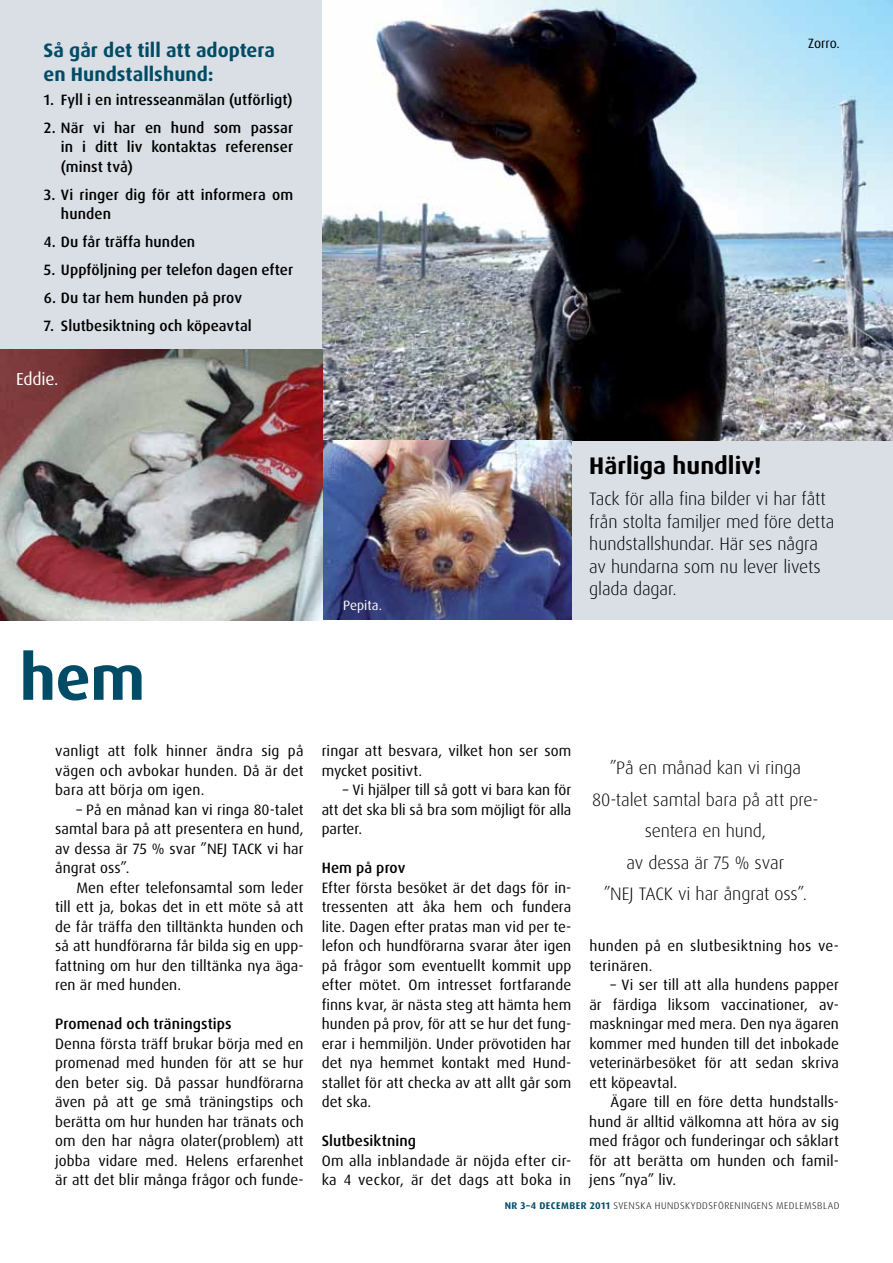
<style>
.page{position:relative;width:893px;height:1263px;background:#fff}
.page>*{position:absolute;margin:0;border:0;box-sizing:border-box;transform-origin:0 0}
.t1{font:700 63px "Dax Pro";color:#004c66}
.t2{font:700 24px "Dax Pro";color:#000}
.t3{font:700 19.5px/24px "Dax Pro";color:#004c66}
.t4{font:300 18px/22.5px "Dax Pro";letter-spacing:-.005em;color:#000}
.t5{font:17.4px "Dax Pro";letter-spacing:-.01em;color:#fff}
.t6{font:15px/19.5px "Dax Pro";letter-spacing:.005em;color:#000;text-align:justify}
.t7{font:500 15px/19.5px "Dax Pro";letter-spacing:.005em;color:#000;text-align:justify}
.t8{font:13.5px "Dax Pro";letter-spacing:-.005em;color:#fff}
.t9{font:13.5px "Dax Pro";color:#000}
.t10{font:300 9.75px "Dax Pro";letter-spacing:.05em;color:#000}
.s1{font-weight:700;color:#004c66}
</style>
<div class="page">
<div style="left:0;top:0;width:893px;height:620px;background:#dadfe5"></div>
<img style="left:322px;top:0;width:571px;height:440px">
<img style="left:322px;top:440px;width:249px;height:180px">
<img style="left:0;top:349px;width:322px;height:271px">
<h3 class="t3" style="left:44px;top:39px;width:233px">Så går det till att adoptera en Hundstallshund:</h3>
<p class="t7" style="left:44px;top:90px;width:250px">1. Fyll i en intresseanmälan (utförligt)</p>
<p class="t7" style="left:61px;top:118px;width:234px;text-indent:-17px">2. När vi har en hund som passar in i ditt liv kontaktas referenser (minst två)</p>
<p class="t7" style="left:61px;top:185px;width:234px;text-indent:-17px">3. Vi ringer dig för att informera om hunden</p>
<p class="t7" style="left:44px;top:232px;width:153px">4. Du får träffa hunden</p>
<p class="t7" style="left:44px;top:260px;width:251px">5. Uppföljning per telefon dagen efter</p>
<p class="t7" style="left:44px;top:288px;width:200px">6. Du tar hem hunden på prov</p>
<p class="t7" style="left:44px;top:316px;width:209px">7. Slutbesiktning och köpeavtal</p>
<p class="t5" style="left:16px;top:368px;width:44px">Eddie.</p>
<p class="t9" style="left:808px;top:34px;width:33px">Zorro.</p>
<h1 class="t1" style="left:20px;top:637px;width:127px">hem</h1>
<p class="t6" style="left:55px;top:741px;width:250px">vanligt att folk hinner ändra sig på vägen och avbokar hunden. Då är det bara att börja om igen.</p>
<p class="t6" style="left:55px;top:800px;width:250px;text-indent:21px">– På en månad kan vi ringa 80-talet samtal bara på att presentera en hund, av dessa är 75 % svar ”NEJ TACK vi har ångrat oss”.</p>
<p class="t6" style="left:55px;top:878px;width:250px;text-indent:21px">Men efter telefonsamtal som leder till ett ja, bokas det in ett möte så att de får träffa den tilltänkta hunden och så att hundförarna får bilda sig en upp&shy;fattning om hur den tilltänka nya äga&shy;ren är med hunden.</p>
<p class="t7" style="left:55px;top:1014px;width:178px">Promenad och träningstips</p>
<p class="t6" style="left:55px;top:1034px;width:250px">Denna första träff brukar börja med en promenad med hunden för att se hur den beter sig. Då passar hundförarna även på att ge små träningstips och berätta om hur hunden har tränats och om den har några olater(problem) att jobba vidare med. Helens erfarenhet är att det blir många frågor och funde-</p>
<p class="t8" style="left:343px;top:597px;width:40px">Pepita.</p>
<h2 class="t2" style="left:589px;top:450px;width:174px">Härliga hundliv!</h2>
<p class="t4" style="left:589px;top:488px;width:246px">Tack för alla fina bilder vi har fått från stolta familjer med före detta hundstallshundar. Här ses några av hundarna som nu lever livets glada dagar.</p>
<p class="t6" style="left:322px;top:741px;width:251px">ringar att besvara, vilket hon ser som mycket positivt.</p>
<p class="t6" style="left:322px;top:780px;width:251px;text-indent:21px">– Vi hjälper till så gott vi bara kan för att det ska bli så bra som möjligt för alla parter.</p>
<p class="t7" style="left:322px;top:858px;width:85px">Hem på prov</p>
<p class="t6" style="left:322px;top:878px;width:251px">Efter första besöket är det dags för in&shy;tressenten att åka hem och fundera lite. Dagen efter pratas man vid per te&shy;lefon och hundförarna svarar åter igen på frågor som eventuellt kommit upp efter mötet. Om intresset fortfarande finns kvar, är nästa steg att hämta hem hunden på prov, för att se hur det fung&shy;erar i hemmiljön. Under prövotiden har det nya hemmet kontakt med Hund&shy;stallet för att checka av att allt går som det ska.</p>
<p class="t7" style="left:322px;top:1131px;width:96px">Slutbesiktning</p>
<p class="t6" style="left:322px;top:1151px;width:251px">Om alla inblandade är nöjda efter cir&shy;ka 4 veckor, är det dags att boka in</p>
<p class="t4" style="left:592px;top:752px;width:228px;line-height:31.5px;text-align:center">”På en månad kan vi ringa<br>80-talet samtal bara på att pre&shy;sentera en hund,<br>av dessa är 75 % svar<br>”NEJ TACK vi har ångrat oss”.</p>
<p class="t6" style="left:589px;top:936px;width:251px">hunden på en slutbesiktning hos ve&shy;terinären.</p>
<p class="t6" style="left:589px;top:975px;width:251px;text-indent:21px">– Vi ser till att alla hundens papper är färdiga liksom vaccinationer, av&shy;maskningar med mera. Den nya ägaren kommer med hunden till det inbokade veterinärbesöket för att sedan skriva ett köpeavtal.</p>
<p class="t6" style="left:589px;top:1092px;width:251px;text-indent:21px">Ägare till en före detta hundstalls&shy;hund är alltid välkomna att höra av sig med frågor och funderingar och såklart för att berätta om hunden och famil&shy;jens ”nya” liv.</p>
<p class="t10" style="left:505px;top:1199px;width:336px"><span class="s1">NR 3–4 DECEMBER 2011</span> SVENSKA HUNDSKYDDSFÖRENINGENS MEDLEMSBLAD</p>
</div>
